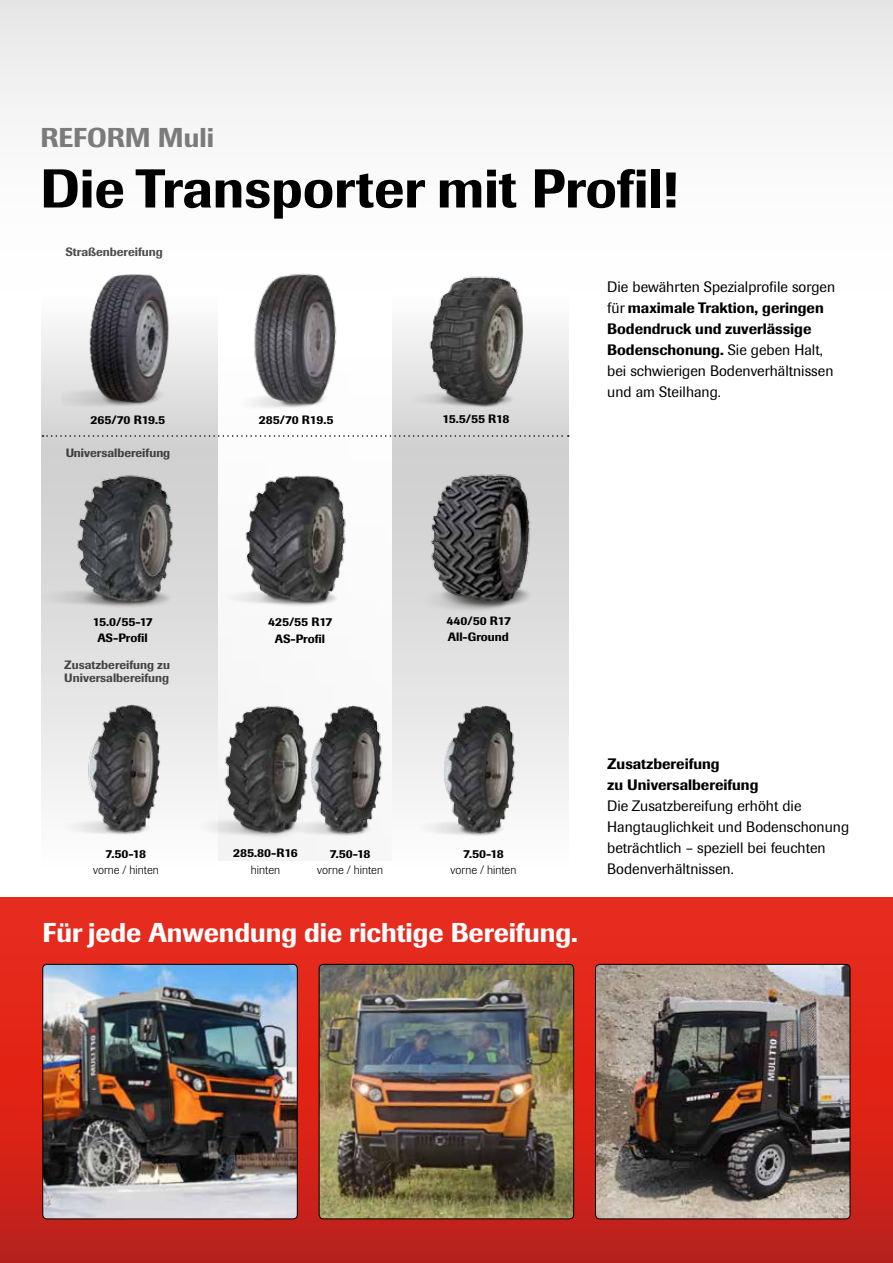
<style>
.page{position:relative;width:893px;height:1263px;background:#fff}
.page>*{position:absolute;margin:0;border:0;box-sizing:border-box;transform-origin:0 0}
.t1{font:500 54px "Imago BQ";color:#000}
.t2{font:500 27px "Imago BQ";letter-spacing:-.005em;color:#fff}
.t3{font:500 27px "Imago BQ";color:#7c7b7b}
.t4{font:15px/21px "Imago BQ";color:#000}
.t5{font:500 15px/21px "Imago BQ";color:#000}
.t6{font:500 12px/16.5px "Imago BQ";color:#000;text-align:center}
.t7{font:300 12px "Imago BQ";color:#000}
.s1{font-weight:500}
</style>
<div class="page">
<svg style="left:0;top:897px;width:893px;height:366px;background:#d5261c"></svg>
<div style="left:43px;top:240px;width:505px;height:621px;background:#fafafa"></div>
<div style="left:0;top:0;width:893px;height:356px;background:linear-gradient(to bottom,#ebebea,#fff)"></div>
<img style="left:43px;top:964px;width:254px;height:255px">
<div style="left:42px;top:964px;width:256px;height:255px;border:1px solid #000;border-radius:4px"></div>
<img style="left:319px;top:964px;width:255px;height:255px">
<div style="left:319px;top:964px;width:255px;height:255px;border:1px solid #000;border-radius:4px"></div>
<img style="left:595px;top:964px;width:255px;height:255px">
<div style="left:595px;top:964px;width:255px;height:255px;border:1px solid #000;border-radius:4px"></div>
<svg style="left:42px;top:290px;width:176px;height:403px;background:#dfdfde"></svg>
<svg style="left:393px;top:290px;width:175px;height:510px;background:#dedede"></svg>
<svg style="left:43px;top:435px;width:526px;height:2px"></svg>
<img style="left:54px;top:260px;width:125px;height:158px">
<img style="left:237px;top:474px;width:156px;height:139px">
<img style="left:407px;top:268px;width:129px;height:143px">
<img style="left:414px;top:469px;width:133px;height:148px">
<img style="left:41px;top:471px;width:177px;height:154px">
<img style="left:41px;top:693px;width:140px;height:142px">
<img style="left:414px;top:694px;width:133px;height:142px">
<img style="left:181px;top:689px;width:105px;height:149px">
<img style="left:286px;top:694px;width:128px;height:142px">
<img style="left:232px;top:262px;width:122px;height:146px">
<h2 class="t3" style="left:40px;top:122px;width:175px">REFORM Muli</h2>
<h1 class="t1" style="left:40px;top:156px;width:639px">Die Transporter mit Profil!</h1>
<p class="t6" style="left:65px;top:244px;width:99px">Straßenbereifung</p>
<p class="t6" style="left:91px;top:412px;width:76px">265/70 R19.5</p>
<p class="t6" style="left:259px;top:411px;width:76px">285/70 R19.5</p>
<p class="t6" style="left:65px;top:445px;width:106px">Universalbereifung</p>
<p class="t6" style="left:442px;top:411px;width:69px">15.5/55 R18</p>
<p class="t4" style="left:607px;top:276px;width:229px">Die bewährten Spezialprofile sorgen für <span class="s1">maximale Traktion, geringen<br>Bodendruck und zuverlässige<br>Bodenschonung.</span> Sie geben Halt, bei schwierigen Bodenverhältnissen und am Steilhang.</p>
<p class="t6" style="left:93px;top:613px;width:61px">15.0/55-17<br>AS-Profil</p>
<p class="t6" style="left:64px;top:658px;width:107px;line-height:13.5px;text-align:left">Zusatzbereifung zu<br>Universalbereifung</p>
<p class="t6" style="left:268px;top:614px;width:66px">425/55 R17<br>AS-Profil</p>
<p class="t6" style="left:446px;top:612px;width:66px;text-align:left">440/50 R17<br>All-Ground</p>
<p class="t6" style="left:106px;top:845px;width:42px">7.50-18</p>
<p class="t7" style="left:93px;top:863px;width:67px">vorne / hinten</p>
<p class="t6" style="left:233px;top:845px;width:66px">285.80-R16</p>
<p class="t7" style="left:251px;top:863px;width:31px">hinten</p>
<p class="t6" style="left:330px;top:845px;width:42px">7.50-18</p>
<p class="t7" style="left:317px;top:864px;width:67px">vorne / hinten</p>
<p class="t6" style="left:463px;top:845px;width:42px">7.50-18</p>
<p class="t7" style="left:451px;top:863px;width:67px">vorne / hinten</p>
<h2 class="t2" style="left:43px;top:916px;width:537px">Für jede Anwendung die richtige Bereifung.</h2>
<p class="t5" style="left:607px;top:753px;width:153px">Zusatzbereifung<br>zu Universalbereifung</p>
<p class="t4" style="left:607px;top:795px;width:243px">Die Zusatzbereifung erhöht die<br>Hangtauglichkeit und Bodenschonung beträchtlich – speziell bei feuchten<br>Bodenverhältnissen.</p>
</div>
